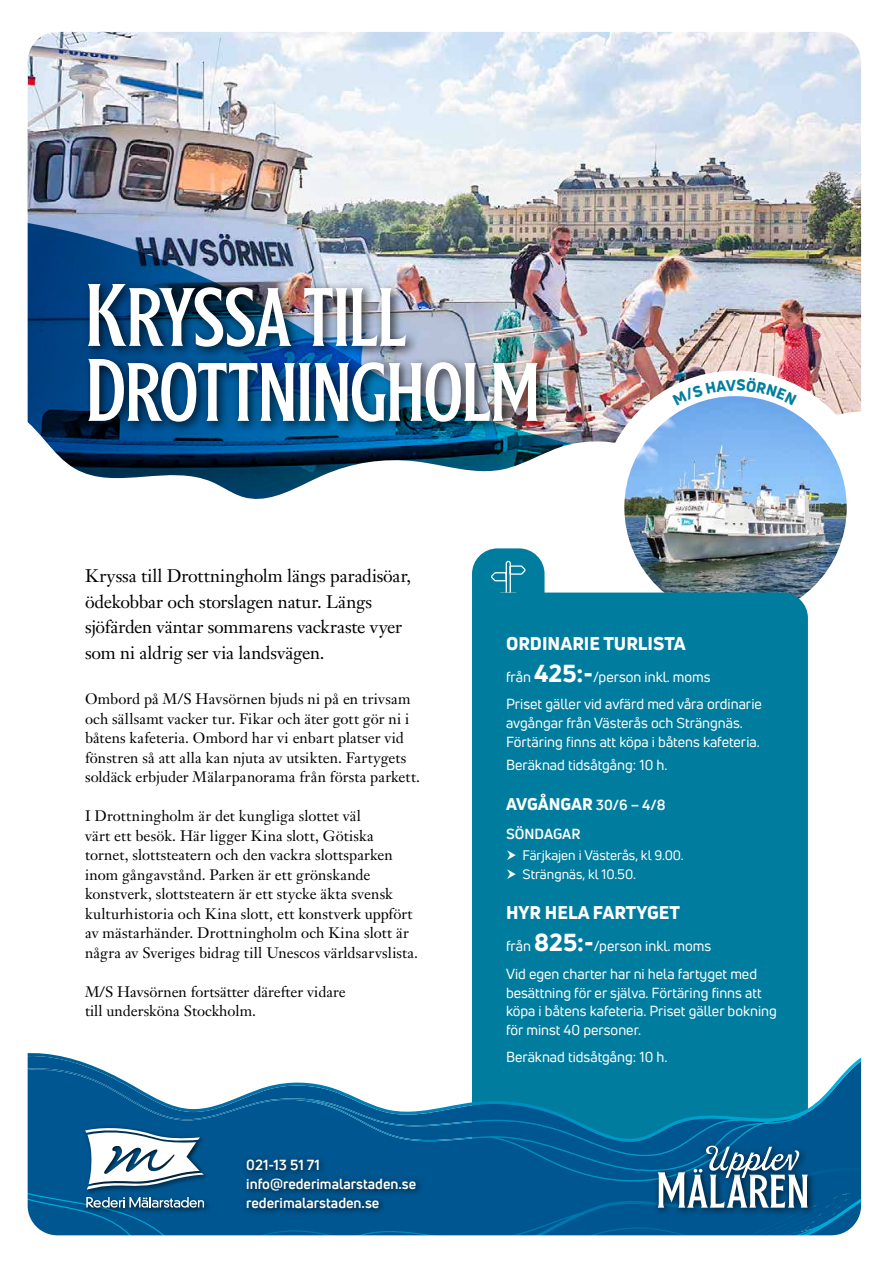
<style>
.page{position:relative;width:893px;height:1263px;background:#fff}
.page>*{position:absolute;margin:0;border:0;box-sizing:border-box;transform-origin:0 0}
.t1{font:105px/75px "Bordonaro Spur";letter-spacing:-.015em;color:#fff}
.t2{font:18px/25.5px "Janson Text LT Std";letter-spacing:-.01em;color:#000}
.t3{font:800 18px "Uni Neue";color:#fff}
.t4{font:800 16.5px "Uni Neue";letter-spacing:-.005em;color:#fff}
.t5{font:15px/19.5px "Janson Text LT Std";letter-spacing:.005em;color:#000}
.t6{font:14.25px/18.8px "Uni Neue";color:#fff}
.t7{font:700 14.25px/18.8px "Uni Neue";color:#fff}
.t8{font:13.5px/18.8px "Uni Neue";color:#fff}
.s1{font-weight:800;font-size:24px}
.s2{font-weight:700;font-size:14.25px}
</style>
<div class="page">
<img style="left:27px;top:31px;width:835px;height:1205px">
<svg style="left:507px;top:850px;width:9px;height:10px"></svg>
<svg style="left:507px;top:869px;width:9px;height:10px"></svg>
<svg style="left:672px;top:377px;width:125px;height:29px"></svg>
<h1 class="t1" style="left:85px;top:278px;width:457px">Kryssa till<br>Drottningholm</h1>
<p class="t2" style="left:85px;top:563px;width:328px">Kryssa till Drottningholm längs paradisöar, ödekobbar och storslagen natur. Längs sjöfärden väntar sommarens vackraste vyer som ni aldrig ser via landsvägen.</p>
<p class="t5" style="left:85px;top:689px;width:337px">Ombord på M/S Havsörnen bjuds ni på en trivsam och sällsamt vacker tur. Fikar och äter gott gör ni i båtens kafeteria. Ombord har vi enbart platser vid fönstren så att alla kan njuta av utsikten. Fartygets soldäck erbjuder Mälarpanorama från första parkett.</p>
<p class="t5" style="left:85px;top:806px;width:335px">I Drottningholm är det kungliga slottet väl<br>värt ett besök. Här ligger Kina slott, Götiska tornet, slottsteatern och den vackra slottsparken inom gångavstånd. Parken är ett grönskande konstverk, slottsteatern är ett stycke äkta svensk kulturhistoria och Kina slott, ett konstverk uppfört av mästarhänder. Drottningholm och Kina slott är några av Sveriges bidrag till Unescos världsarvslista.</p>
<p class="t5" style="left:85px;top:982px;width:262px">M/S Havsörnen fortsätter därefter vidare till undersköna Stockholm.</p>
<p class="t7" style="left:246px;top:1155px;width:172px">021-13 51 71 info@rederimalarstaden.se rederimalarstaden.se</p>
<p class="t3" style="left:506px;top:631px;width:181px">ORDINARIE TURLISTA</p>
<p class="t6" style="left:506px;top:663px;width:257px;line-height:27.3px">från <span class="s1">425:-</span>/person inkl. moms<br>Priset gäller vid avfärd med våra ordinarie</p>
<p class="t6" style="left:506px;top:713px;width:255px">avgångar från Västerås och Strängnäs.<br>Förtäring finns att köpa i båtens kafeteria.</p>
<p class="t6" style="left:506px;top:755px;width:163px">Beräknad tidsåtgång: 10 h.</p>
<p class="t4" style="left:506px;top:793px;width:161px">AVGÅNGAR <span class="s2">30/6 – 4/8</span></p>
<p class="t7" style="left:506px;top:825px;width:76px">SÖNDAGAR</p>
<p class="t8" style="left:522px;top:846px;width:163px">Färjkajen i Västerås, kl 9.00.<br>Strängnäs, kl 10.50.</p>
<p class="t3" style="left:506px;top:900px;width:176px">HYR HELA FARTYGET</p>
<p class="t6" style="left:506px;top:932px;width:253px;line-height:27.3px">från <span class="s1">825:-</span>/person inkl. moms<br>Vid egen charter har ni hela fartyget med</p>
<p class="t6" style="left:506px;top:983px;width:272px">besättning för er själva. Förtäring finns att köpa i båtens kafeteria. Priset gäller bokning för minst 40 personer.</p>
<p class="t6" style="left:506px;top:1048px;width:163px">Beräknad tidsåtgång: 10 h.</p>
</div>
